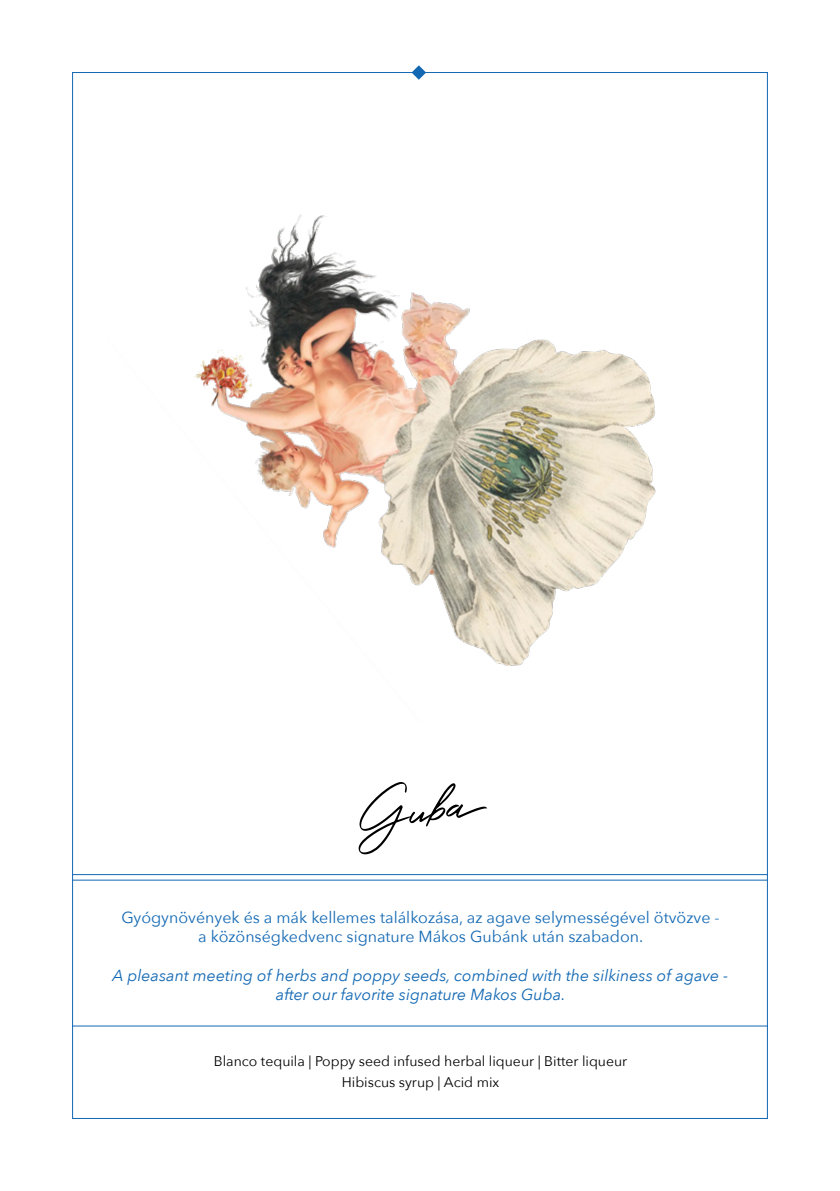
<style>
.page{position:relative;width:840px;height:1191px;background:#fff}
.page>*{position:absolute;margin:0;border:0;box-sizing:border-box;transform-origin:0 0}
.t1{font:61px "Holland";color:#000}
.t2{font:16px/19.2px "Avenir Next";color:#1268b3;text-align:center}
.t3{font:italic 16px/19.2px "Avenir Next";color:#1268b3;text-align:center}
.t4{font:14px/20.8px "Avenir Next";color:#000;text-align:center}
</style>
<div class="page">
<img style="left:74px;top:215px;width:691px;height:666px">
<svg style="left:412px;top:65px;width:14px;height:15px"></svg>
<hr style="left:72px;top:874px;width:695px;height:1px;background:#1268b3">
<hr style="left:72px;top:879px;width:695px;height:1px;background:#1268b3">
<hr style="left:72px;top:1025px;width:695px;height:1px;background:#1268b3">
<h1 class="t1" style="left:346px;top:775px;width:117px;rotate:-9deg">Guba</h1>
<p class="t2" style="left:121px;top:907px;width:599px">Gyógynövények és a mák kellemes találkozása, az agave selymességével ötvözve - a közönségkedvenc signature Mákos Gubánk után szabadon.</p>
<p class="t3" style="left:113px;top:965px;width:617px">A pleasant meeting of herbs and poppy seeds, combined with the silkiness of agave - after our favorite signature Makos Guba.</p>
<p class="t4" style="left:214px;top:1050px;width:415px">Blanco tequila | Poppy seed infused herbal liqueur | Bitter liqueur<br>Hibiscus syrup | Acid mix</p>
</div>
